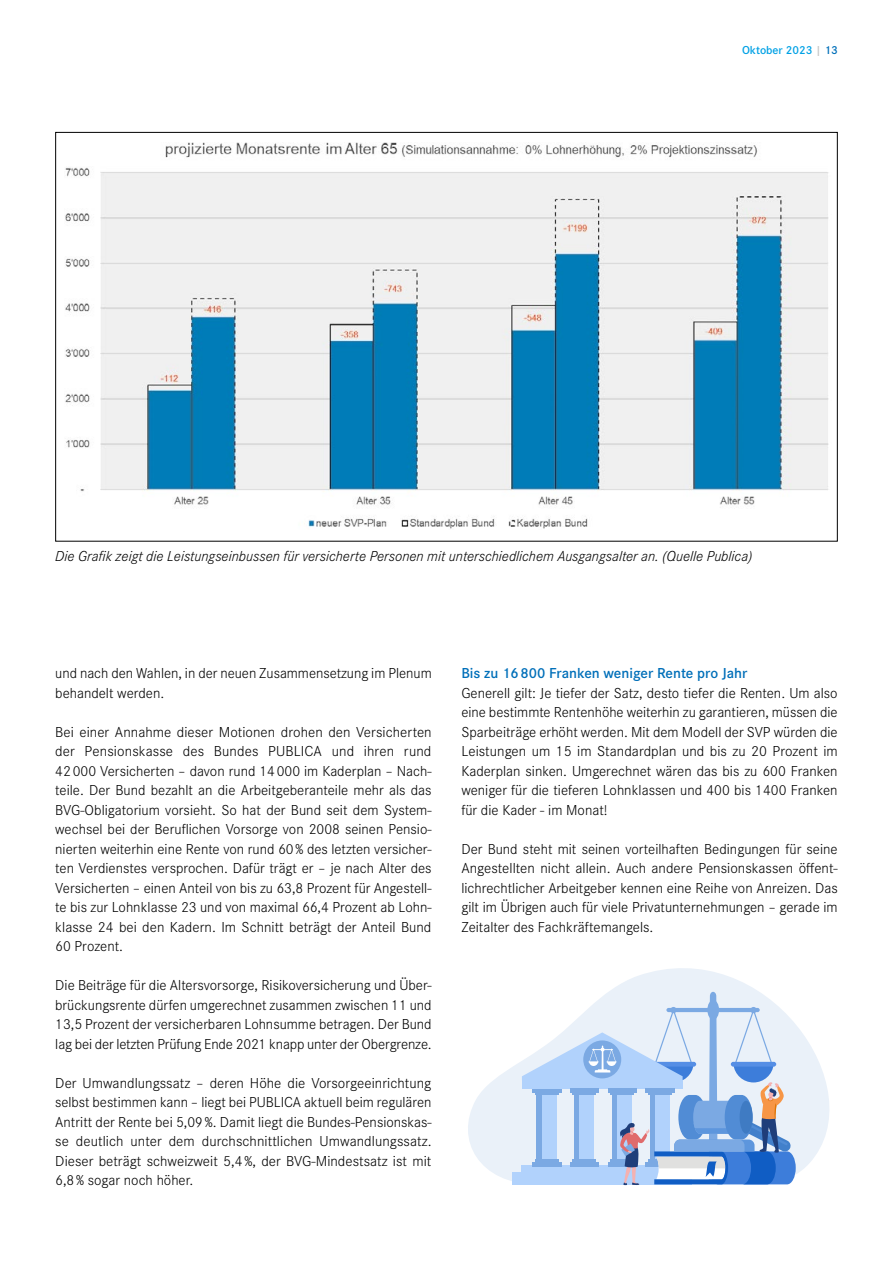
<style>
.page{position:relative;width:893px;height:1263px;background:#fff}
.page>*{position:absolute;margin:0;border:0;box-sizing:border-box;transform-origin:0 0}
.t1{font:300 15px/19.5px "Corporate S";color:#000;text-align:justify}
.t2{font:italic 300 15px "Corporate S";color:#000}
.t3{font:600 15px "Corporate S";color:#006fb9}
.t4{font:600 12px "Corporate S";color:#00a1e5}
.s1{color:#c5c7c7}
.s2{color:#006fb9}
</style>
<div class="page">
<img style="left:65px;top:142px;width:764px;height:387px">
<svg style="left:495px;top:968px;width:334px;height:217px"></svg>
<div style="left:521px;top:1166px;width:162px;height:6px;background:#b1d2fc"></div>
<div style="left:513px;top:1172px;width:179px;height:6px;background:#b1d2fc"></div>
<div style="left:513px;top:1178px;width:179px;height:6px;background:#b1d2fc"></div>
<svg style="left:468px;top:1079px;width:27px;height:95px"></svg>
<svg style="left:522px;top:992px;width:274px;height:193px;background:#b9cfed"></svg>
<p class="t4" style="left:742px;top:42px;width:97px">Oktober 2023 <span class="s1">|</span> <span class="s2">13</span></p>
<p class="t2" style="left:55px;top:547px;width:699px">Die Grafik zeigt die Leistungseinbussen für versicherte Personen mit unterschiedlichem Ausgangsalter an. (Quelle Publica)</p>
<p class="t1" style="left:55px;top:663px;width:378px">und nach den Wahlen, in der neuen Zusammensetzung im Plenum behandelt werden.</p>
<p class="t1" style="left:55px;top:721px;width:378px">Bei einer Annahme dieser Motionen drohen den Versicherten der Pensionskasse des Bundes PUBLICA und ihren rund 42 000 Versicherten – davon rund 14 000 im Kaderplan – Nach&shy;teile. Der Bund bezahlt an die Arbeitgeberanteile mehr als das BVG-Obligatorium vorsieht. So hat der Bund seit dem System&shy;wechsel bei der Beruflichen Vorsorge von 2008 seinen Pensio&shy;nierten weiterhin eine Rente von rund 60 % des letzten versicher&shy;ten Verdienstes versprochen. Dafür trägt er – je nach Alter des Versicherten – einen Anteil von bis zu 63,8 Prozent für Angestell&shy;te bis zur Lohnklasse 23 und von maximal 66,4 Prozent ab Lohn&shy;klasse 24 bei den Kadern. Im Schnitt beträgt der Anteil Bund 60 Prozent.</p>
<p class="t1" style="left:55px;top:975px;width:378px">Die Beiträge für die Altersvorsorge, Risikoversicherung und Über&shy;brückungsrente dürfen umgerechnet zusammen zwischen 11 und 13,5 Prozent der versicherbaren Lohnsumme betragen. Der Bund lag bei der letzten Prüfung Ende 2021 knapp unter der Obergrenze.</p>
<p class="t1" style="left:55px;top:1072px;width:378px">Der Umwandlungssatz – deren Höhe die Vorsorgeeinrichtung selbst bestimmen kann – liegt bei PUBLICA aktuell beim regulären Antritt der Rente bei 5,09 %. Damit liegt die Bundes-Pensionskas&shy;se deutlich unter dem durchschnittlichen Umwandlungssatz.<br>Dieser beträgt schweizweit 5,4 %, der BVG-Mindestsatz ist mit 6,8 % sogar noch höher.</p>
<p class="t3" style="left:461px;top:663px;width:287px">Bis zu 16 800 Franken weniger Rente pro Jahr</p>
<p class="t1" style="left:461px;top:682px;width:378px">Generell gilt: Je tiefer der Satz, desto tiefer die Renten. Um also eine bestimmte Rentenhöhe weiterhin zu garantieren, müssen die Sparbeiträge erhöht werden. Mit dem Modell der SVP würden die Leistungen um 15 im Standardplan und bis zu 20 Prozent im Kaderplan sinken. Umgerechnet wären das bis zu 600 Franken weniger für die tieferen Lohnklassen und 400 bis 1400 Franken für die Kader - im Monat!</p>
<p class="t1" style="left:461px;top:838px;width:378px">Der Bund steht mit seinen vorteilhaften Bedingungen für seine Angestellten nicht allein. Auch andere Pensionskassen öffent&shy;lichrechtlicher Arbeitgeber kennen eine Reihe von Anreizen. Das gilt im Übrigen auch für viele Privatunternehmungen – gerade im Zeitalter des Fachkräftemangels.</p>
</div>
